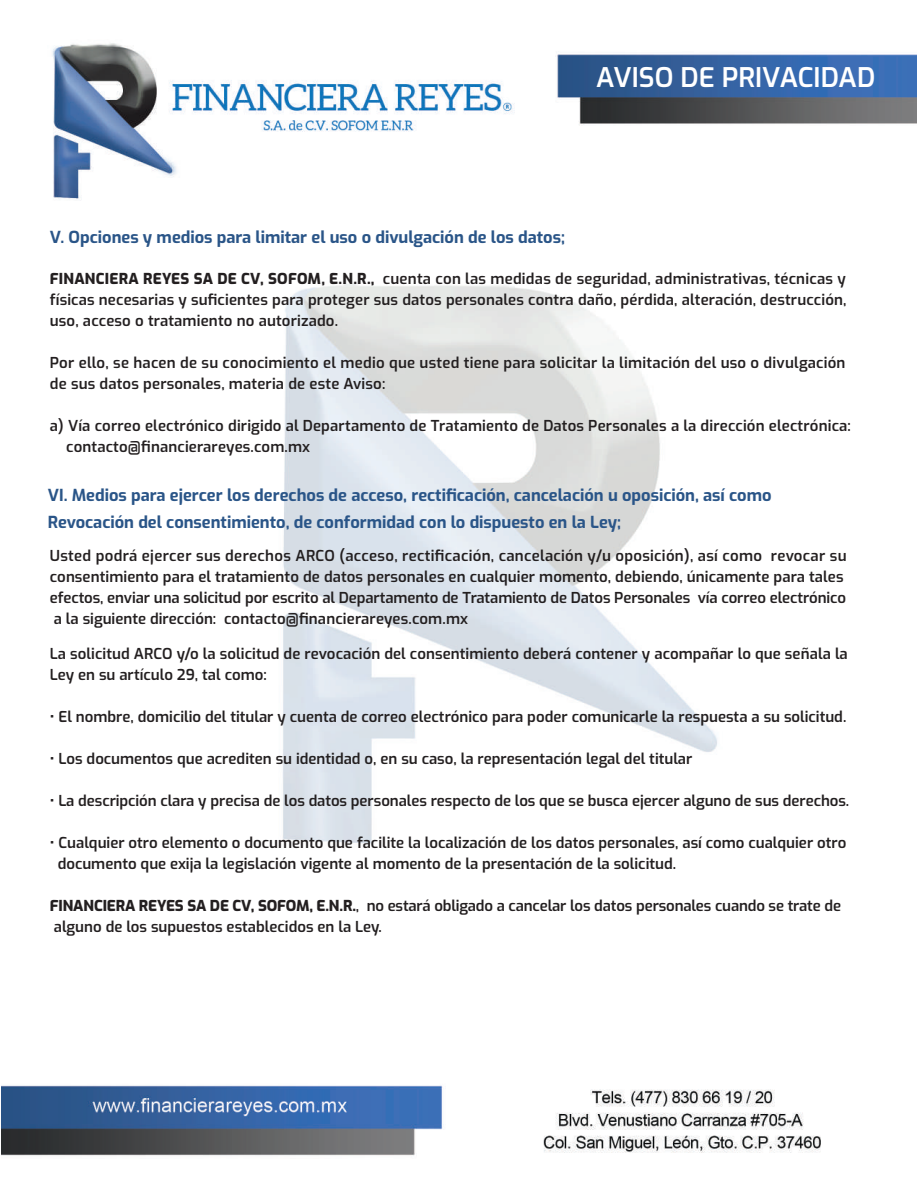
<style>
.page{position:relative;width:918px;height:1188px;background:#fff}
.page>*{position:absolute;margin:0;border:0;box-sizing:border-box;transform-origin:0 0}
.t1{font:600 27px "Exo";color:#fff}
.t2{font:700 16.5px/27px "Exo";color:#2a5588}
.t3{font:600 15px/21px "Exo";color:#231f20}
.s1{font-weight:800}
</style>
<div class="page">
<img style="left:2px;top:43px;width:914px;height:1113px">
<h1 class="t1" style="left:596px;top:57px;width:281px">AVISO DE PRIVACIDAD</h1>
<p class="t2" style="left:50px;top:222px;width:517px">V. Opciones y medios para limitar el uso o divulgación de los datos;</p>
<p class="t3" style="left:50px;top:267px;width:798px;text-align:justify"><span class="s1">FINANCIERA REYES SA DE CV, SOFOM, E.N.R.,</span> cuenta con las medidas de seguridad, administrativas, técnicas y físicas necesarias y suficientes para proteger sus datos personales contra daño, pérdida, alteración, destrucción, uso, acceso o tratamiento no autorizado.</p>
<p class="t3" style="left:50px;top:351px;width:797px">Por ello, se hacen de su conocimiento el medio que usted tiene para solicitar la limitación del uso o divulgación de sus datos personales, materia de este Aviso:</p>
<p class="t3" style="left:66px;top:414px;width:786px;text-indent:-16px">a) Vía correo electrónico dirigido al Departamento de Tratamiento de Datos Personales a la dirección electrónica: contacto@financierareyes.com.mx</p>
<p class="t2" style="left:48px;top:481px;width:725px">VI. Medios para ejercer los derechos de acceso, rectificación, cancelación u oposición, así como<br>Revocación del consentimiento, de conformidad con lo dispuesto en la Ley;</p>
<p class="t3" style="left:50px;top:544px;width:798px">Usted podrá ejercer sus derechos ARCO (acceso, rectificación, cancelación y/u oposición), así como revocar su consentimiento para el tratamiento de datos personales en cualquier momento, debiendo, únicamente para tales efectos, enviar una solicitud por escrito al Departamento de Tratamiento de Datos Personales vía correo electrónico a la siguiente dirección: contacto@financierareyes.com.mx</p>
<p class="t3" style="left:50px;top:642px;width:800px">La solicitud ARCO y/o la solicitud de revocación del consentimiento deberá contener y acompañar lo que señala la<br>Ley en su artículo 29, tal como:</p>
<p class="t3" style="left:50px;top:705px;width:798px">• El nombre, domicilio del titular y cuenta de correo electrónico para poder comunicarle la respuesta a su solicitud.</p>
<p class="t3" style="left:50px;top:747px;width:644px">• Los documentos que acrediten su identidad o, en su caso, la representación legal del titular</p>
<p class="t3" style="left:50px;top:789px;width:801px">• La descripción clara y precisa de los datos personales respecto de los que se busca ejercer alguno de sus derechos.</p>
<p class="t3" style="left:58px;top:831px;width:790px;text-indent:-8px">• Cualquier otro elemento o documento que facilite la localización de los datos personales, así como cualquier otro documento que exija la legislación vigente al momento de la presentación de la solicitud.</p>
<p class="t3" style="left:50px;top:894px;width:793px"><span class="s1">FINANCIERA REYES SA DE CV, SOFOM, E.N.R.</span>, no estará obligado a cancelar los datos personales cuando se trate de alguno de los supuestos establecidos en la Ley.</p>
</div>
